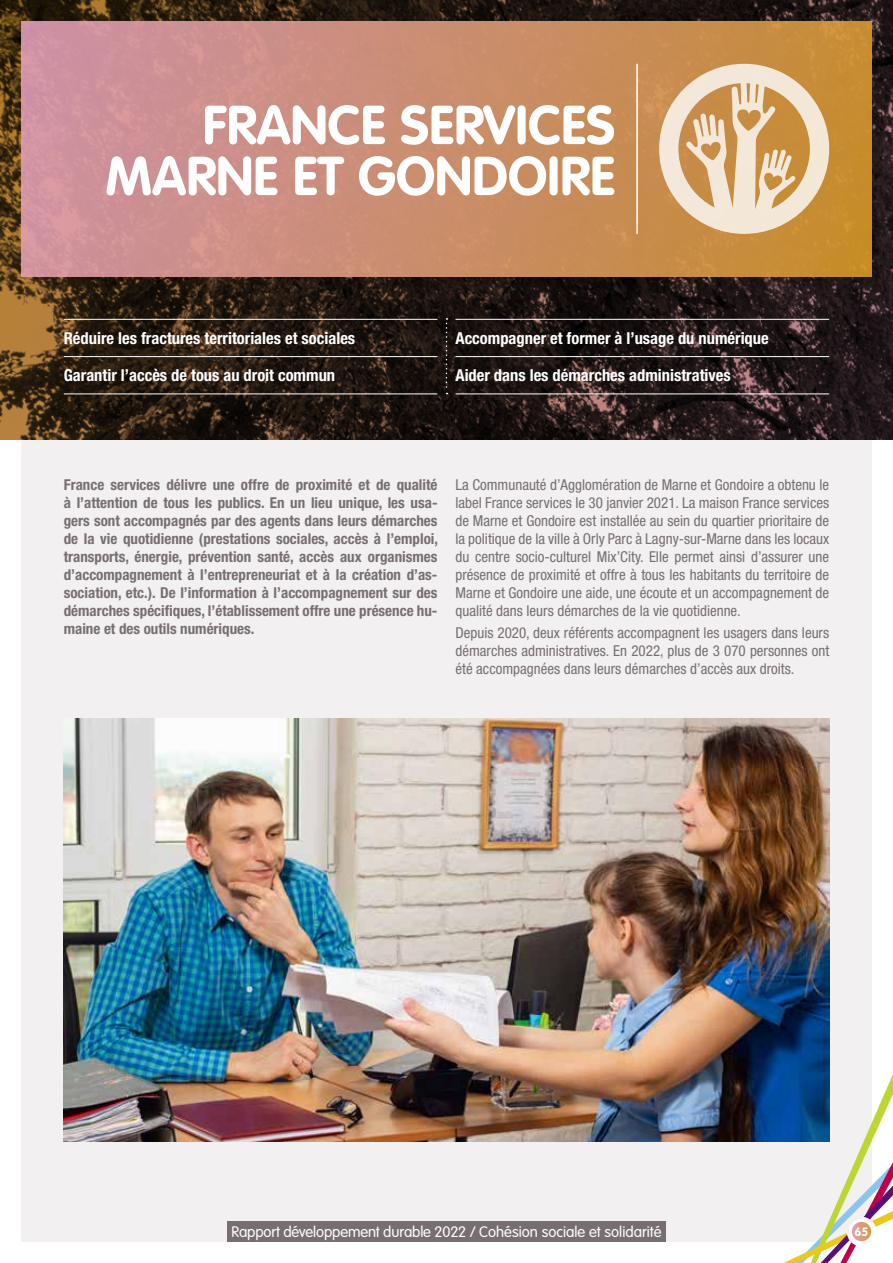
<style>
.page{position:relative;width:893px;height:1263px;background:#fff}
.page>*{position:absolute;margin:0;border:0;box-sizing:border-box;transform-origin:0 0}
.t1{font:700 54px/51px "VAG Rounded Std";color:#fff;text-align:right}
.t2{font:700 condensed 16.5px "Helvetica Neue LT Std";color:#fff}
.t3{font:condensed 15px/18px "Helvetica Neue LT Std";color:#776e72;text-align:justify}
.t4{font:700 condensed 15px/18px "Helvetica Neue LT Std";color:#776e72;text-align:justify}
.t5{font:300 15px "VAG Rounded Std";letter-spacing:-.01em;color:#fff}
.t6{font:700 12px "VAG Rounded Std";color:#fff}
</style>
<div class="page">
<div style="left:21px;top:21px;width:851px;height:1221px;background:#f2f0f1"></div>
<img style="left:0;top:0;width:893px;height:439px">
<div style="left:21px;top:21px;width:851px;height:255px;background:linear-gradient(to right,#d092a7,#c68b30)"></div>
<svg style="left:659px;top:64px;width:170px;height:170px;background:#ddbb8e"></svg>
<hr style="left:636px;top:64px;width:2px;height:170px;background:#fff">
<hr style="left:64px;top:319px;width:373px;height:1px;background:#fff">
<hr style="left:64px;top:356px;width:373px;height:1px;background:#fff">
<hr style="left:64px;top:393px;width:373px;height:1px;background:#fff">
<hr style="left:455px;top:319px;width:374px;height:1px;background:#fff">
<hr style="left:455px;top:356px;width:374px;height:1px;background:#fff">
<hr style="left:455px;top:393px;width:374px;height:1px;background:#fff">
<svg style="left:446px;top:318px;width:1px;height:76px"></svg>
<div style="left:227px;top:1222px;width:439px;height:20px;background:#776e72"></div>
<img style="left:64px;top:718px;width:765px;height:423px">
<svg style="left:739px;top:1024px;width:154px;height:239px"></svg>
<svg style="left:850px;top:1220px;width:23px;height:23px"></svg>
<div style="left:849px;top:1219px;width:25px;height:25px;border:3px solid #fff;border-radius:50%"></div>
<h1 class="t1" style="left:105px;top:102px;width:511px">FRANCE SERVICES<br>MARNE ET GONDOIRE</h1>
<p class="t2" style="left:64px;top:328px;width:293px">Réduire les fractures territoriales et sociales</p>
<p class="t2" style="left:64px;top:365px;width:273px">Garantir l’accès de tous au droit commun</p>
<p class="t2" style="left:455px;top:328px;width:315px">Accompagner et former à l’usage du numérique</p>
<p class="t2" style="left:455px;top:365px;width:277px">Aider dans les démarches administratives</p>
<p class="t4" style="left:64px;top:475px;width:376px">France services délivre une offre de proximité et de qualité à l’attention de tous les publics. En un lieu unique, les usa&shy;gers sont accompagnés par des agents dans leurs démarches de la vie quotidienne (prestations sociales, accès à l’emploi, transports, énergie, prévention santé, accès aux organismes d’accompagnement à l’entrepreneuriat et à la création d’as&shy;sociation, etc.). De l’information à l’accompagnement sur des démarches spécifiques, l’établissement offre une présence hu&shy;maine et des outils numériques.</p>
<p class="t3" style="left:455px;top:476px;width:375px">La Communauté d’Agglomération de Marne et Gondoire a obtenu le label France services le 30 janvier 2021. La maison France services de Marne et Gondoire est installée au sein du quartier prioritaire de la politique de la ville à Orly Parc à Lagny-sur-Marne dans les locaux du centre socio-culturel Mix’City. Elle permet ainsi d’assurer une présence de proximité et offre à tous les habitants du territoire de Marne et Gondoire une aide, une écoute et un accompagnement de qualité dans leurs démarches de la vie quotidienne.</p>
<p class="t3" style="left:455px;top:624px;width:375px">Depuis 2020, deux référents accompagnent les usagers dans leurs démarches administratives. En 2022, plus de 3 070 personnes ont été accompagnées dans leurs démarches d’accès aux droits.</p>
<p class="t5" style="left:231px;top:1223px;width:432px">Rapport développement durable 2022 / Cohésion sociale et solidarité</p>
<p class="t6" style="left:855px;top:1224px;width:15px">65</p>
</div>
